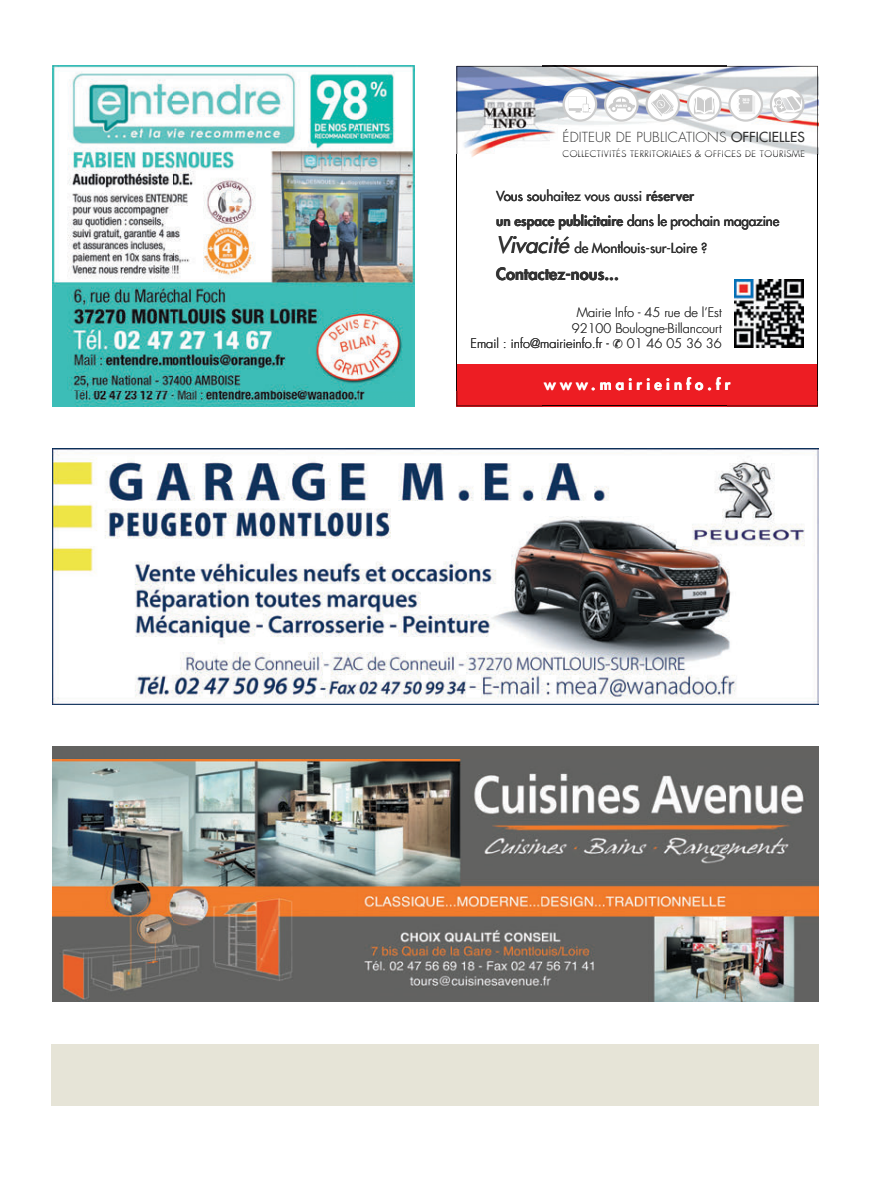
<style>
.page{position:relative;width:893px;height:1191px;background:#fff}
.page>*{position:absolute;margin:0;border:0;box-sizing:border-box;transform-origin:0 0}
.t1{font:italic 22.5px "Futura LT";color:#333}
.t2{font:800 16.5px "Futura LT";color:#333}
.t3{font:800 15px "Futura LT";letter-spacing:.28em;color:#fff}
.t4{font:13.5px "Futura LT";letter-spacing:-.01em;color:#333}
.t5{font:300 13.5px "Futura LT";letter-spacing:.01em;color:#333}
.t6{font:300 12.75px "Futura LT";color:#333}
.t7{font:300 9px "Futura LT";letter-spacing:.055em;color:#333}
.t8{font:700 3px "Futura LT";color:#fff}
.s1{font-weight:400}
.s2{font-weight:800}
.s3{font-style:italic;font-size:22.5px}
</style>
<div class="page">
<img style="left:53px;top:449px;width:765px;height:255px">
<img style="left:543px;top:67px;width:184px;height:70px">
<svg style="left:646px;top:88px;width:33px;height:33px"></svg>
<svg style="left:651px;top:92px;width:23px;height:25px"></svg>
<div style="left:645px;top:87px;width:35px;height:35px;border:2px solid #ccc;border-radius:50%"></div>
<svg style="left:688px;top:88px;width:32px;height:33px"></svg>
<svg style="left:693px;top:96px;width:22px;height:18px"></svg>
<div style="left:687px;top:87px;width:35px;height:35px;border:2px solid #ccc;border-radius:50%"></div>
<svg style="left:605px;top:88px;width:33px;height:33px"></svg>
<div style="left:613px;top:97px;width:16px;height:10px;background:#ccc;border-radius:50%"></div>
<svg style="left:608px;top:98px;width:27px;height:12px"></svg>
<div style="left:604px;top:87px;width:35px;height:35px;border:2px solid #ccc;border-radius:50%"></div>
<svg style="left:564px;top:88px;width:32px;height:33px"></svg>
<svg style="left:569px;top:97px;width:22px;height:16px"></svg>
<div style="left:563px;top:87px;width:34px;height:35px;border:2px solid #ccc;border-radius:50%"></div>
<div style="left:457px;top:364px;width:361px;height:42px;background:#ed1d23"></div>
<img style="left:735px;top:279px;width:68px;height:69px">
<img style="left:53px;top:66px;width:361px;height:340px">
<img style="left:471px;top:86px;width:87px;height:71px">
<img style="left:456px;top:66px;width:87px;height:88px">
<hr style="left:456px;top:154px;width:1px;height:53px;background:#000">
<img style="left:543px;top:66px;width:184px;height:1px">
<img style="left:727px;top:66px;width:91px;height:88px">
<hr style="left:817px;top:154px;width:1px;height:53px;background:#000">
<hr style="left:456px;top:207px;width:1px;height:157px;background:#000">
<hr style="left:817px;top:207px;width:1px;height:157px;background:#000">
<hr style="left:456px;top:405px;width:87px;height:1px;background:#160000">
<svg style="left:456px;top:364px;width:1px;height:41px"></svg>
<hr style="left:543px;top:405px;width:184px;height:1px;background:#160000">
<hr style="left:727px;top:405px;width:91px;height:1px;background:#160000">
<svg style="left:817px;top:364px;width:1px;height:41px"></svg>
<img style="left:53px;top:746px;width:765px;height:256px">
<div style="left:51px;top:1044px;width:768px;height:62px;background:#e6e4d7"></div>
<p class="t8" style="left:616px;top:103px;width:13px">PUB ICI</p>
<p class="t5" style="left:563px;top:129px;width:244px">ÉDITEUR DE PUBLICATIONS <span class="s1">OFFICIELLES</span></p>
<p class="t7" style="left:563px;top:148px;width:244px">COLLECTIVITÉS TERRITORIALES &amp; OFFICES DE TOURISME</p>
<p class="t4" style="left:496px;top:187px;width:200px">Vous souhaitez vous aussi <span class="s2">réserver</span></p>
<p class="t4" style="left:496px;top:212px;width:285px"><span class="s2">un espace publicitaire</span> dans le prochain magazine</p>
<h1 class="t1" style="left:496px;top:230px;width:16px">V</h1>
<p class="t2" style="left:496px;top:263px;width:124px">Contactez-nous...</p>
<p class="t4" style="left:510px;top:239px;width:199px"><span class="s3">ivacité</span> de Montlouis-sur-Loire ?</p>
<p class="t6" style="left:577px;top:305px;width:146px">Mairie Info - 45 rue de l’Est</p>
<p class="t6" style="left:572px;top:320px;width:151px">92100 Boulogne-Billancourt</p>
<p class="t6" style="left:471px;top:335px;width:140px">Email : info@mairieinfo.fr -</p>
<p class="t6" style="left:627px;top:335px;width:96px">01 46 05 36 36</p>
<p class="t3" style="left:544px;top:374px;width:188px">www.mairieinfo.fr</p>
</div>
